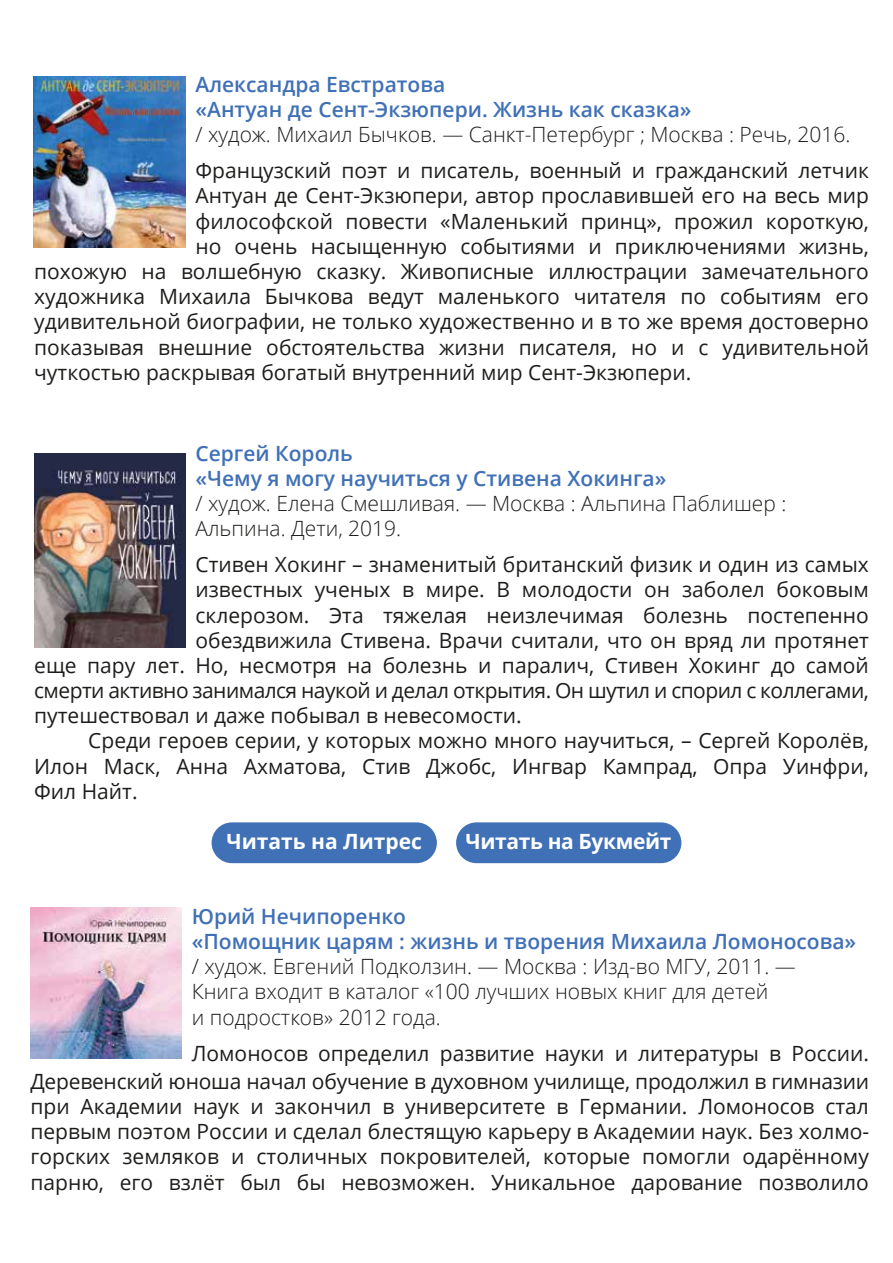
<style>
.page{position:relative;width:893px;height:1263px;background:#fff}
.page>*{position:absolute;margin:0;border:0;box-sizing:border-box;transform-origin:0 0}
.t1{font:21px/25.2px "Open Sans";color:#1d1d1b;text-align:right}
.t2{font:300 21px/25.2px "Open Sans";color:#1d1d1b}
.t3{font:600 21px/25.2px "Open Sans";color:#4070b6}
.t4{font:21px "Open Sans";letter-spacing:-.025em;color:#1d1d1b}
.t5{font:700 21px "Open Sans";letter-spacing:-.02em;color:#fff}
.t6{font:700 21px "Open Sans";color:#fff}
</style>
<div class="page">
<img style="left:34px;top:77px;width:152px;height:171px">
<img style="left:34px;top:454px;width:151px;height:193px">
<img style="left:30px;top:908px;width:152px;height:151px">
<div style="left:212px;top:822px;width:225px;height:41px;background:#4070b6;border-radius:20px"></div>
<div style="left:456px;top:822px;width:225px;height:41px;background:#4070b6;border-radius:20px"></div>
<p class="t3" style="left:195px;top:71px;width:498px">Александра Евстратова<br>«Антуан де Сент-Экзюпери. Жизнь как сказка»</p>
<p class="t2" style="left:195px;top:121px;width:656px">/ худож. Михаил Бычков. — Санкт-Петербург ; Москва : Речь, 2016.</p>
<p class="t1" style="left:195px;top:157px;width:675px">Французский поэт и писатель, военный и гражданский летчик</p>
<p class="t1" style="left:195px;top:183px;width:675px">Антуан де Сент-Экзюпери, автор прославившей его на весь мир</p>
<p class="t1" style="left:195px;top:208px;width:675px">философской повести «Маленький принц», прожил короткую,</p>
<p class="t1" style="left:195px;top:233px;width:675px">но очень насыщенную событиями и приключениями жизнь,</p>
<p class="t1" style="left:34px;top:258px;width:836px">похожую на волшебную сказку. Живописные иллюстрации замечательного</p>
<p class="t1" style="left:34px;top:283px;width:836px">художника Михаила Бычкова ведут маленького читателя по событиям его</p>
<p class="t1" style="left:34px;top:309px;width:836px">удивительной биографии, не только художественно и в то же время достоверно</p>
<p class="t1" style="left:34px;top:334px;width:836px">показывая внешние обстоятельства жизни писателя, но и с удивительной</p>
<p class="t1" style="left:34px;top:359px;width:659px">чуткостью раскрывая богатый внутренний мир Сент-Экзюпери.</p>
<p class="t3" style="left:195px;top:440px;width:472px">Сергей Король<br>«Чему я могу научиться у Стивена Хокинга»</p>
<p class="t2" style="left:195px;top:490px;width:592px">/ худож. Елена Смешливая. — Москва : Альпина Паблишер :<br>Альпина. Дети, 2019.</p>
<p class="t1" style="left:195px;top:551px;width:675px">Стивен Хокинг – знаменитый британский физик и один из самых</p>
<p class="t1" style="left:195px;top:577px;width:675px">известных ученых в мире. В молодости он заболел боковым</p>
<p class="t1" style="left:195px;top:602px;width:675px">склерозом. Эта тяжелая неизлечимая болезнь постепенно</p>
<p class="t1" style="left:195px;top:627px;width:675px">обездвижила Стивена. Врачи считали, что он вряд ли протянет</p>
<p class="t1" style="left:34px;top:652px;width:836px">еще пару лет. Но, несмотря на болезнь и паралич, Стивен Хокинг до самой</p>
<p class="t4" style="left:34px;top:676px;width:836px">смерти активно занимался наукой и делал открытия. Он шутил и спорил с коллегами,</p>
<p class="t1" style="left:34px;top:702px;width:489px">путешествовал и даже побывал в невесомости.</p>
<p class="t1" style="left:88px;top:728px;width:782px">Среди героев серии, у которых можно много научиться, – Сергей Королёв,</p>
<p class="t1" style="left:34px;top:753px;width:836px">Илон Маск, Анна Ахматова, Стив Джобс, Ингвар Кампрад, Опра Уинфри,</p>
<p class="t1" style="left:34px;top:778px;width:105px">Фил Найт.</p>
<p class="t6" style="left:226px;top:826px;width:197px">Читать на Литрес</p>
<p class="t5" style="left:466px;top:826px;width:207px">Читать на Букмейт</p>
<p class="t3" style="left:192px;top:903px;width:666px">Юрий Нечипоренко<br>«Помощник царям : жизнь и творения Михаила Ломоносова»</p>
<p class="t2" style="left:192px;top:953px;width:606px">/ худож. Евгений Подколзин. — Москва : Изд-во МГУ, 2011. —<br>Книга входит в каталог «100 лучших новых книг для детей<br>и подростков» 2012 года.</p>
<p class="t1" style="left:30px;top:1038px;width:840px;line-height:28.3px">Ломоносов определил развитие науки и литературы в России.<br>Деревенский юноша начал обучение в духовном училище, продолжил в гимназии</p>
<p class="t1" style="left:30px;top:1093px;width:840px;text-align:justify">при Академии наук и закончил в университете в Германии. Ломоносов стал первым поэтом России и сделал блестящую карьеру в Академии наук. Без холмо&shy;горских земляков и столичных покровителей, которые помогли одарённому парню, его взлёт был бы невозможен. Уникальное дарование позволило</p>
</div>
